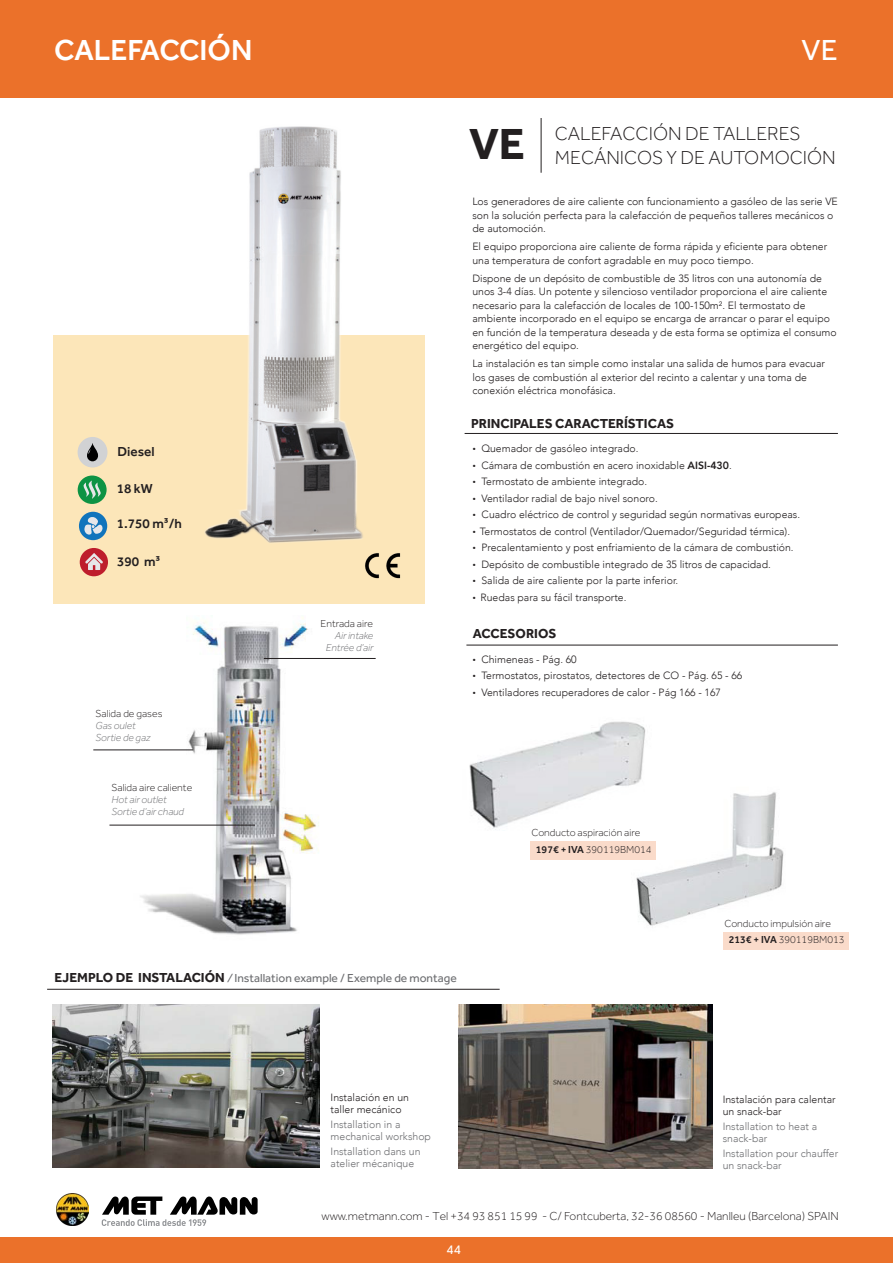
<style>
.page{position:relative;width:893px;height:1263px;background:#fff}
.page>*{position:absolute;margin:0;border:0;box-sizing:border-box;transform-origin:0 0}
.t1{font:700 45px "Effra";color:#231f20}
.t2{font:500 30px "Effra";color:#fff}
.t3{font:30px "Effra";color:#fff}
.t4{font:300 19.5px/24px "Effra";color:#231f20}
.t5{font:700 13.5px "Effra";color:#231f20}
.t6{font:500 13.5px "Effra";color:#231f20}
.t7{font:13.5px "Effra";color:#fff}
.t8{font:300 12px "Effra";color:#231f20}
.t9{font:12px "Effra";color:#6c6d70}
.t10{font:300 10.5px/13.5px "Avenir";color:#231f20}
.t11{font:300 10.5px/12px "Avenir";color:#6c6d70}
.t12{font:300 10.5px "Effra";color:#231f20}
.t13{font:italic 300 10.5px/12px "Effra";color:#6c6d70}
.s1{font-family:"Effra"}
.s2{font-weight:800}
.s3{font-weight:500}
.s4{font-weight:700;font-size:13.5px;color:#231f20}
.s5{font-style:italic}
</style>
<div class="page">
<div style="left:0;top:1238px;width:893px;height:25px;background:#eb712a"></div>
<div style="left:0;top:0;width:893px;height:98px;background:#eb712a"></div>
<svg style="left:102px;top:1196px;width:156px;height:30px"></svg>
<img style="left:56px;top:1193px;width:33px;height:33px">
<div style="left:53px;top:335px;width:371px;height:269px;background:#fce6b9"></div>
<img style="left:134px;top:617px;width:185px;height:318px">
<hr style="left:541px;top:118px;width:1px;height:55px;background:#231f20">
<img style="left:205px;top:126px;width:158px;height:417px">
<img style="left:625px;top:792px;width:159px;height:134px">
<img style="left:469px;top:721px;width:192px;height:110px">
<img style="left:458px;top:1004px;width:255px;height:164px">
<img style="left:53px;top:1004px;width:267px;height:163px">
<div style="left:79px;top:512px;width:28px;height:28px;background:#1074bc;border-radius:50%"></div>
<svg style="left:84px;top:517px;width:19px;height:18px"></svg>
<div style="left:78px;top:475px;width:29px;height:29px;background:#0d9344;border-radius:50%"></div>
<svg style="left:84px;top:480px;width:17px;height:19px"></svg>
<div style="left:78px;top:437px;width:29px;height:30px;background:#d1d2d4;border-radius:50%"></div>
<svg style="left:87px;top:443px;width:11px;height:18px"></svg>
<hr style="left:465px;top:433px;width:373px;height:1px;background:#231f20">
<hr style="left:466px;top:645px;width:372px;height:1px;background:#231f20">
<div style="left:80px;top:548px;width:28px;height:28px;background:#be1d2c;border-radius:50%"></div>
<svg style="left:85px;top:553px;width:18px;height:17px"></svg>
<hr style="left:47px;top:989px;width:453px;height:1px;background:#231f20">
<hr style="left:93px;top:750px;width:100px;height:1px;background:#231f20">
<hr style="left:264px;top:658px;width:112px;height:1px;background:#231f20">
<hr style="left:109px;top:825px;width:146px;height:1px;background:#231f20">
<img style="left:365px;top:553px;width:36px;height:26px">
<div style="left:531px;top:841px;width:125px;height:18px;background:#fadbca"></div>
<div style="left:723px;top:932px;width:126px;height:17px;background:#fadbca"></div>
<p class="t2" style="left:54px;top:32px;width:200px">CALEFACCIÓN</p>
<p class="t6" style="left:117px;top:443px;width:39px">Diesel</p>
<p class="t6" style="left:117px;top:480px;width:37px">18 kW</p>
<p class="t6" style="left:117px;top:515px;width:67px">1.750 m3/h</p>
<p class="t6" style="left:117px;top:554px;width:45px">390 m3</p>
<p class="t12" style="left:96px;top:707px;width:68px">Salida de gases</p>
<p class="t13" style="left:96px;top:719px;width:57px">Gas oulet<br>Sortie de gaz</p>
<p class="t12" style="left:112px;top:782px;width:82px">Salida aire caliente</p>
<p class="t13" style="left:112px;top:794px;width:74px">Hot air outlet<br>Sortie d’air chaud</p>
<p class="t12" style="left:321px;top:618px;width:54px">Entrada aire</p>
<p class="t13" style="left:326px;top:630px;width:49px;text-align:right">Air intake<br>Entrée d’air</p>
<h2 class="t3" style="left:802px;top:33px;width:37px">VE</h2>
<p class="t1" style="left:469px;top:116px;width:57px">VE</p>
<p class="t4" style="left:555px;top:121px;width:282px">CALEFACCIÓN DE TALLERES<br>MECÁNICOS Y DE AUTOMOCIÓN</p>
<p class="t10" style="left:472px;top:195px;width:367px">Los generadores de aire caliente con funcionamiento a gasóleo de las serie VE son la solución perfecta para la calefacción de pequeños talleres mecánicos o de automoción.</p>
<p class="t10" style="left:472px;top:240px;width:356px">El equipo proporciona aire caliente de forma rápida y eficiente para obtener una temperatura de confort agradable en muy poco tiempo.</p>
<p class="t10" style="left:472px;top:271px;width:366px">Dispone de un depósito de combustible de 35 litros con una autonomía de unos 3-4 días. Un potente y silencioso ventilador proporciona el aire caliente necesario para la calefacción de locales de 100-150m². El termostato de ambiente incorporado en el equipo se encarga de arrancar o parar el equipo en función de la temperatura deseada y de esta forma se optimiza el consumo energético del equipo.</p>
<p class="t10" style="left:472px;top:357px;width:354px">La instalación es tan simple como instalar una salida de humos para evacuar los gases de combustión al exterior del recinto a calentar y una toma de conexión eléctrica monofásica.</p>
<p class="t5" style="left:471px;top:415px;width:205px">PRINCIPALES CARACTERÍSTICAS</p>
<p class="t10" style="left:472px;top:442px;width:168px"><span class="s1">•</span> Quemador de gasóleo integrado.</p>
<p class="t10" style="left:472px;top:458px;width:261px"><span class="s1">•</span> Cámara de combustión en acero inoxidable <span class="s2">AISI-430</span>.</p>
<p class="t10" style="left:472px;top:475px;width:176px"><span class="s1">•</span> Termostato de ambiente integrado.</p>
<p class="t10" style="left:472px;top:491px;width:187px"><span class="s1">•</span> Ventilador radial de bajo nivel sonoro.</p>
<p class="t10" style="left:472px;top:508px;width:329px"><span class="s1">•</span> Cuadro eléctrico de control y seguridad según normativas europeas.</p>
<p class="t10" style="left:472px;top:524px;width:319px"><span class="s1">•</span> Termostatos de control (Ventilador/Quemador/Seguridad térmica).</p>
<p class="t10" style="left:472px;top:541px;width:323px"><span class="s1">•</span> Precalentamiento y post enfriamiento de la cámara de combustión.</p>
<p class="t10" style="left:472px;top:557px;width:300px"><span class="s1">•</span> Depósito de combustible integrado de 35 litros de capacidad.</p>
<p class="t10" style="left:472px;top:574px;width:207px"><span class="s1">•</span> Salida de aire caliente por la parte inferior.</p>
<p class="t10" style="left:472px;top:590px;width:156px"><span class="s1">•</span> Ruedas para su fácil transporte.</p>
<p class="t5" style="left:473px;top:626px;width:85px">ACCESORIOS</p>
<p class="t10" style="left:472px;top:652px;width:106px"><span class="s1">•</span> Chimeneas - Pág. 60</p>
<p class="t10" style="left:472px;top:669px;width:272px"><span class="s1">•</span> Termostatos, pirostatos, detectores de CO - Pág. 65 - 66</p>
<p class="t10" style="left:472px;top:685px;width:250px"><span class="s1">•</span> Ventiladores recuperadores de calor - Pág 166 - 167</p>
<p class="t12" style="left:531px;top:827px;width:110px">Conducto aspiración aire</p>
<p class="t12" style="left:536px;top:844px;width:117px"><span class="s3">197€ + IVA</span> 390119BM014</p>
<p class="t9" style="left:54px;top:971px;width:404px"><span class="s4">EJEMPLO DE INSTALACIÓN</span> <span class="s5">/</span> Installation example / Exemple de montage</p>
<p class="t12" style="left:724px;top:918px;width:108px">Conducto impulsión aire</p>
<p class="t12" style="left:729px;top:934px;width:117px"><span class="s3">213€ + IVA</span> 390119BM013</p>
<p class="t10" style="left:331px;top:1091px;width:80px;line-height:12px">Instalación en un taller mecánico</p>
<p class="t11" style="left:331px;top:1118px;width:102px">Installation in a mechanical workshop</p>
<p class="t11" style="left:331px;top:1145px;width:91px">Installation dans un atelier mécanique</p>
<p class="t10" style="left:723px;top:1093px;width:115px;line-height:12px">Instalación para calentar un snack-bar</p>
<p class="t11" style="left:723px;top:1120px;width:96px">Installation to heat a snack-bar</p>
<p class="t11" style="left:723px;top:1147px;width:117px">Installation pour chauffer un snack-bar</p>
<p class="t8" style="left:322px;top:1209px;width:519px">www.metmann.com - Tel +34 93 851 15 99 - C/ Fontcuberta, 32-36 08560 - Manlleu (Barcelona) SPAIN</p>
<p class="t7" style="left:446px;top:1241px;width:16px">44</p>
</div>
